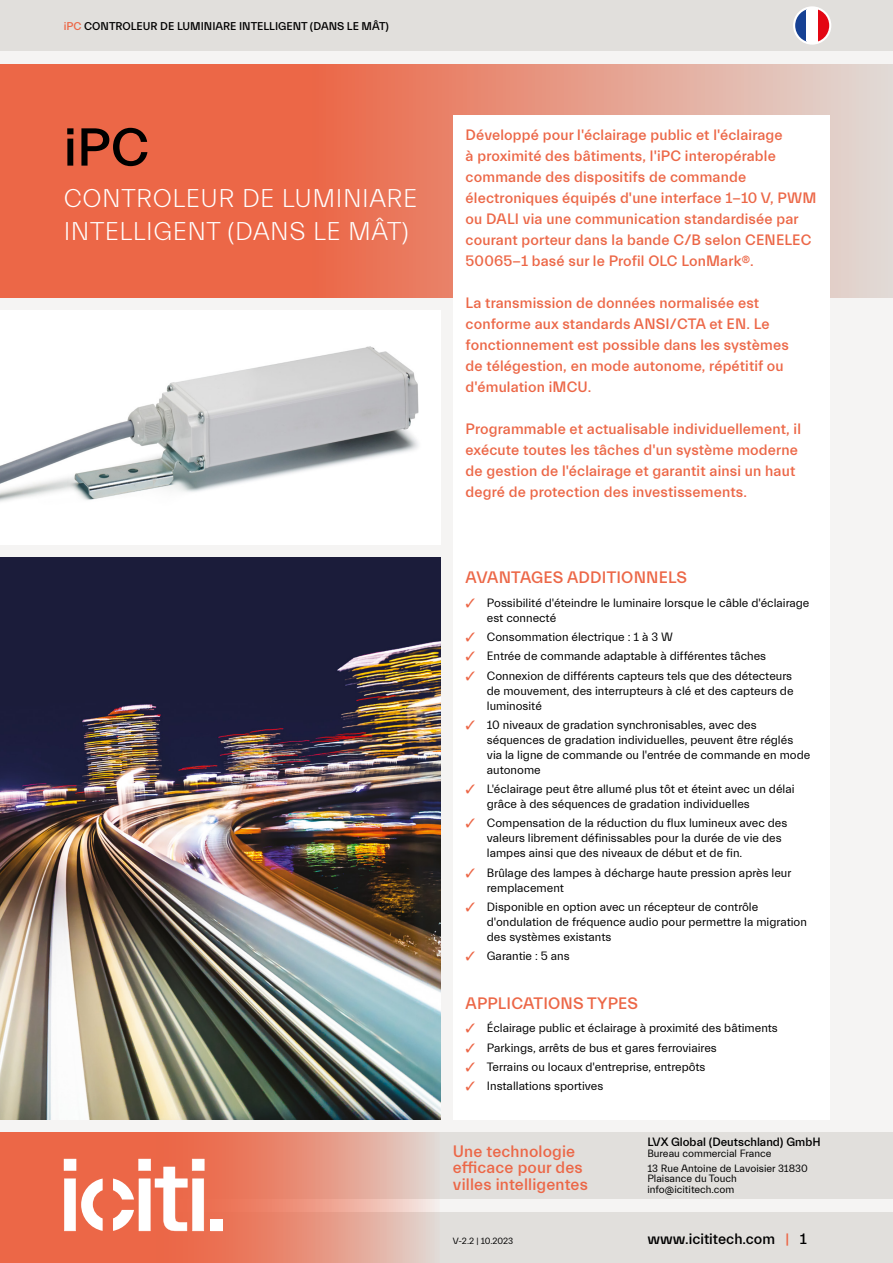
<style>
.page{position:relative;width:893px;height:1263px;background:#f5f4f3}
.page>*{position:absolute;margin:0;border:0;box-sizing:border-box;transform-origin:0 0}
.Cover_Headline_36Pt_-_black{font:500 54px "Everett";color:#000}
.Cover_Subhead_17Pt_-_white{font:300 25.5px/33px "Everett";letter-spacing:.02em;color:#fff}
.Subline_11Pt_-_orange{font:500 16.5px/16.5px "Everett";letter-spacing:.01em;color:#ec6747}
.Cover_Intro_10pt_-_orange{font:500 15px/21px "Everett";letter-spacing:.01em;color:#ec6747}
.t1{font:500 15px "Everett";color:#000}
.t2{font:12px/15px "Everett";color:#000}
.t3{font:500 12px "Everett";color:#000}
.t4{font:500 11.25px "Everett";color:#000}
.t5{font:10.5px/15px "Everett";color:#000}
.t6{font:9px "Everett";color:#000}
.s1{color:#ec6747}
</style>
<div class="page">
<div style="left:0;top:1212px;width:893px;height:51px;background:#e1dfdc"></div>
<div style="left:0;top:1132px;width:893px;height:67px;background:#e1dfdc"></div>
<svg style="left:0;top:1132px;width:434px;height:131px;background:#e98870"></svg>
<div style="left:0;top:0;width:893px;height:51px;background:#e1dfdc"></div>
<svg style="left:793px;top:6px;width:38px;height:39px"></svg>
<svg style="left:795px;top:9px;width:11px;height:34px"></svg>
<div style="left:806px;top:9px;width:12px;height:34px;background:#fff"></div>
<svg style="left:818px;top:9px;width:11px;height:34px"></svg>
<svg style="left:210px;top:1219px;width:13px;height:12px"></svg>
<svg style="left:64px;top:1159px;width:39px;height:72px;background:#f5b2a2"></svg>
<svg style="left:113px;top:1159px;width:91px;height:72px;background:#f4ae9d"></svg>
<svg style="left:0;top:64px;width:893px;height:234px;background:#e97e64"></svg>
<div style="left:453px;top:115px;width:376px;height:429px;background:#fff"></div>
<img style="left:0;top:557px;width:440px;height:562px">
<img style="left:0;top:310px;width:440px;height:234px">
<div style="left:453px;top:557px;width:376px;height:562px;background:#fff"></div>
<p class="t4" style="left:64px;top:20px;width:327px"><span class="s1">iPC</span> CONTROLEUR DE LUMINIARE INTELLIGENT (DANS LE MÂT)</p>
<p class="Cover_Headline_36Pt_-_black" style="left:64px;top:118px;width:87px">iPC</p>
<p class="Cover_Subhead_17Pt_-_white" style="left:64px;top:183px;width:355px">CONTROLEUR DE LUMINIARE<br>INTELLIGENT (DANS LE MÂT)</p>
<p class="Cover_Intro_10pt_-_orange" style="left:466px;top:125px;width:352px">Développé pour l'éclairage public et l'éclairage<br>à proximité des bâtiments, l'iPC interopérable commande des dispositifs de commande électroniques équipés d'une interface 1-10 V, PWM ou DALI via une communication standardisée par courant porteur dans la bande C/B selon CENELEC 50065-1 basé sur le Profil OLC LonMark<sup>®</sup>.</p>
<p class="Cover_Intro_10pt_-_orange" style="left:466px;top:293px;width:325px">La transmission de données normalisée est conforme aux standards ANSI/CTA et EN. Le fonctionnement est possible dans les systèmes de télégestion, en mode autonome, répétitif ou d'émulation iMCU.</p>
<p class="Cover_Intro_10pt_-_orange" style="left:466px;top:419px;width:337px">Programmable et actualisable individuellement, il exécute toutes les tâches d'un système moderne de gestion de l'éclairage et garantit ainsi un haut degré de protection des investissements.</p>
<p class="Subline_11Pt_-_orange" style="left:466px;top:570px;width:223px">AVANTAGES ADDITIONNELS</p>
<p class="t2" style="left:487px;top:595px;width:324px;text-indent:-21px"><span class="s1">✓</span> Possibilité d'éteindre le luminaire lorsque le câble d'éclairage est connecté</p>
<p class="t2" style="left:466px;top:630px;width:209px"><span class="s1">✓</span> Consommation électrique : 1 à 3 W</p>
<p class="t2" style="left:466px;top:649px;width:302px"><span class="s1">✓</span> Entrée de commande adaptable à différentes tâches</p>
<p class="t2" style="left:487px;top:668px;width:308px;text-align:justify;text-indent:-21px"><span class="s1">✓</span> Connexion de différents capteurs tels que des détecteurs de mouvement, des interrupteurs à clé et des capteurs de luminosité</p>
<p class="t2" style="left:487px;top:718px;width:325px;text-indent:-21px"><span class="s1">✓</span> 10 niveaux de gradation synchronisables, avec des séquences de gradation individuelles, peuvent être réglés via la ligne de commande ou l'entrée de commande en mode autonome</p>
<p class="t2" style="left:487px;top:782px;width:309px;text-indent:-21px"><span class="s1">✓</span> L'éclairage peut être allumé plus tôt et éteint avec un délai grâce à des séquences de gradation individuelles</p>
<p class="t2" style="left:487px;top:816px;width:302px;text-indent:-21px"><span class="s1">✓</span> Compensation de la réduction du flux lumineux avec des valeurs librement définissables pour la durée de vie des lampes ainsi que des niveaux de début et de fin.</p>
<p class="t2" style="left:487px;top:865px;width:306px;text-indent:-21px"><span class="s1">✓</span> Brûlage des lampes à décharge haute pression après leur remplacement</p>
<p class="t2" style="left:487px;top:900px;width:322px;text-indent:-21px"><span class="s1">✓</span> Disponible en option avec un récepteur de contrôle d'ondulation de fréquence audio pour permettre la migration des systèmes existants</p>
<p class="t2" style="left:466px;top:949px;width:106px"><span class="s1">✓</span> Garantie : 5 ans</p>
<p class="Subline_11Pt_-_orange" style="left:466px;top:995px;width:174px">APPLICATIONS TYPES</p>
<p class="t2" style="left:466px;top:1021px;width:314px"><span class="s1">✓</span> Éclairage public et éclairage à proximité des bâtiments</p>
<p class="t2" style="left:466px;top:1040px;width:253px"><span class="s1">✓</span> Parkings, arrêts de bus et gares ferroviaires</p>
<p class="t2" style="left:466px;top:1060px;width:241px"><span class="s1">✓</span> Terrains ou locaux d'entreprise, entrepôts</p>
<p class="t2" style="left:466px;top:1079px;width:139px"><span class="s1">✓</span> Installations sportives</p>
<h3 class="Subline_11Pt_-_orange" style="left:453px;top:1143px;width:137px">Une technologie efficace pour des villes intelligentes</h3>
<p class="t3" style="left:647px;top:1136px;width:175px">LVX Global (Deutschland) GmbH</p>
<p class="t5" style="left:647px;top:1146px;width:162px">Bureau commercial France<br>13 Rue Antoine de Lavoisier 31830</p>
<p class="t5" style="left:647px;top:1174px;width:91px;line-height:10.5px">Plaisance du Touch info@icititech.com</p>
<p class="t6" style="left:453px;top:1236px;width:62px">V-2.2 | 10.2023</p>
<p class="t1" style="left:647px;top:1230px;width:161px">www.icititech.com <span class="s1">|</span> 1</p>
</div>
